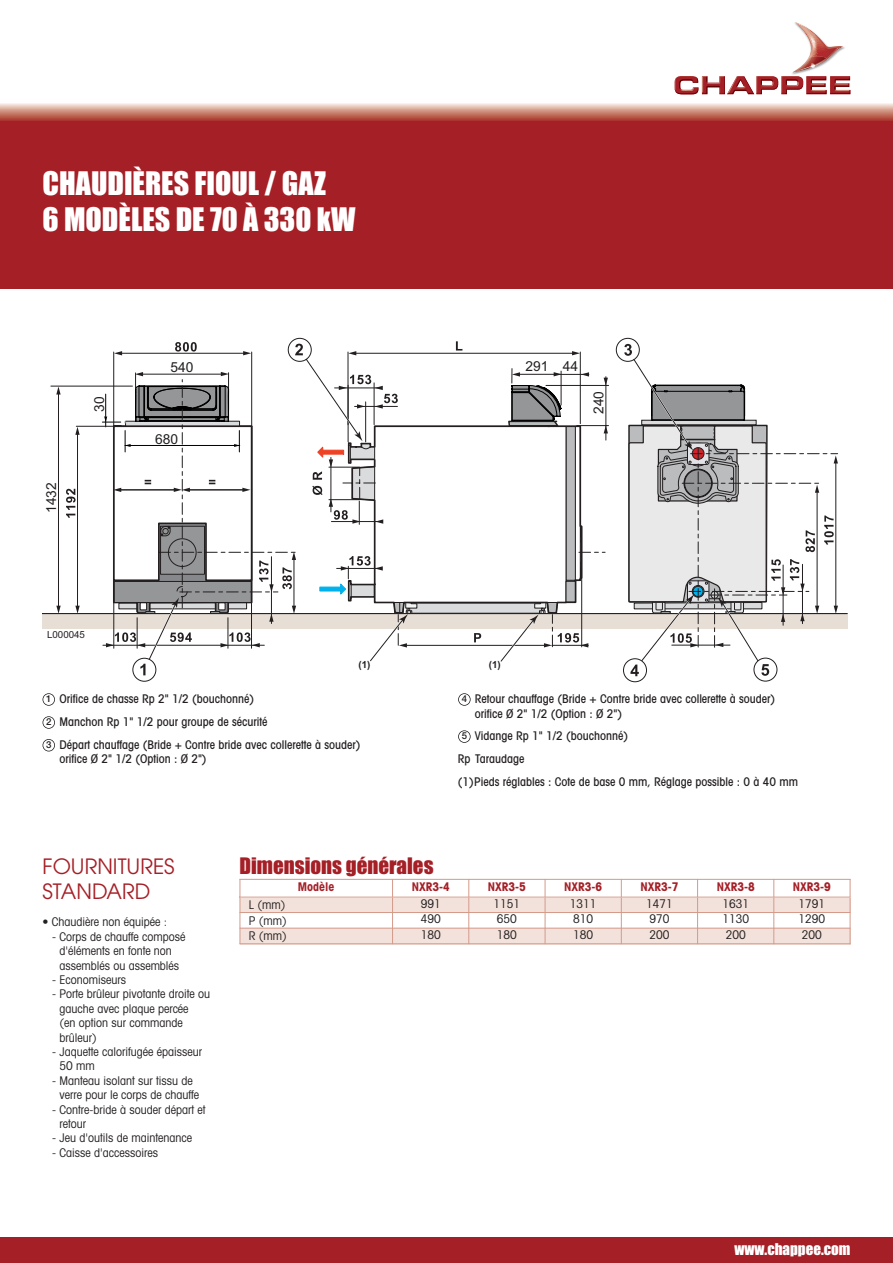
<style>
.page{position:relative;width:893px;height:1263px;background:#fff}
.page>*{position:absolute;margin:0;border:0;box-sizing:border-box;transform-origin:0 0}
.t1{font:30px/36px "Impact";color:#fff}
.t2{font:21px "Impact";color:#a51f26}
.t3{font:21px/25.2px "Avant Garde";color:#a51f26}
.t4{font:15px "Impact";color:#fff}
.t5{font:13.8px "Arial";color:#231f20}
.t6{font:condensed 12px/14.4px "Avant Garde";color:#231f20}
.t7{font:500 condensed 12px/23px "Avant Garde";color:#231f20}
.t8{font:700 condensed 12px "Avant Garde";color:#a51f26}
.t9{font:9.75px "Arial";color:#231f20}
.t10{font:700 9.75px "Arial";color:#231f20}
.t11{font:500 9.6px "Helvetica Neue";color:#231f20}
</style>
<div class="page">
<div style="left:0;top:1238px;width:893px;height:25px;background:#a51f26"></div>
<div style="left:0;top:120px;width:893px;height:169px;background:#a51f26"></div>
<svg style="left:0;top:104px;width:893px;height:16px;background:#ce8d7e"></svg>
<div style="left:240px;top:896px;width:153px;height:16px;background:#f3e2db"></div>
<div style="left:393px;top:896px;width:76px;height:16px;background:#f3e2db"></div>
<div style="left:469px;top:896px;width:76px;height:16px;background:#f3e2db"></div>
<div style="left:545px;top:896px;width:76px;height:16px;background:#f3e2db"></div>
<div style="left:621px;top:896px;width:77px;height:16px;background:#f3e2db"></div>
<div style="left:698px;top:896px;width:76px;height:16px;background:#f3e2db"></div>
<div style="left:774px;top:896px;width:76px;height:16px;background:#f3e2db"></div>
<div style="left:240px;top:928px;width:153px;height:16px;background:#f3e2db"></div>
<div style="left:393px;top:928px;width:76px;height:16px;background:#f3e2db"></div>
<div style="left:469px;top:928px;width:76px;height:16px;background:#f3e2db"></div>
<div style="left:545px;top:928px;width:76px;height:16px;background:#f3e2db"></div>
<div style="left:621px;top:928px;width:77px;height:16px;background:#f3e2db"></div>
<div style="left:698px;top:928px;width:76px;height:16px;background:#f3e2db"></div>
<div style="left:774px;top:928px;width:76px;height:16px;background:#f3e2db"></div>
<hr style="left:240px;top:896px;width:1px;height:48px;background:#d49a8a">
<hr style="left:392px;top:896px;width:1px;height:48px;background:#d49a8a">
<hr style="left:468px;top:896px;width:1px;height:48px;background:#d49a8a">
<hr style="left:545px;top:896px;width:1px;height:48px;background:#d49a8a">
<hr style="left:621px;top:896px;width:1px;height:48px;background:#d49a8a">
<hr style="left:697px;top:896px;width:1px;height:48px;background:#d49a8a">
<hr style="left:773px;top:896px;width:1px;height:48px;background:#d49a8a">
<hr style="left:850px;top:896px;width:1px;height:48px;background:#d49a8a">
<hr style="left:240px;top:912px;width:610px;height:1px;background:#d49a8a">
<hr style="left:240px;top:928px;width:610px;height:1px;background:#d49a8a">
<hr style="left:240px;top:943px;width:610px;height:1px;background:#d49a8a">
<div style="left:240px;top:879px;width:153px;height:18px;background:#fff"></div>
<div style="left:393px;top:879px;width:76px;height:18px;background:#fff"></div>
<div style="left:469px;top:879px;width:76px;height:18px;background:#fff"></div>
<div style="left:545px;top:879px;width:76px;height:18px;background:#fff"></div>
<div style="left:621px;top:879px;width:77px;height:18px;background:#fff"></div>
<div style="left:698px;top:879px;width:76px;height:18px;background:#fff"></div>
<div style="left:774px;top:879px;width:76px;height:18px;background:#fff"></div>
<svg style="left:240px;top:880px;width:1px;height:17px"></svg>
<svg style="left:392px;top:880px;width:1px;height:17px"></svg>
<svg style="left:468px;top:880px;width:1px;height:17px"></svg>
<svg style="left:545px;top:880px;width:1px;height:17px"></svg>
<svg style="left:621px;top:880px;width:1px;height:17px"></svg>
<svg style="left:697px;top:880px;width:1px;height:17px"></svg>
<svg style="left:773px;top:880px;width:1px;height:17px"></svg>
<svg style="left:850px;top:879px;width:1px;height:18px"></svg>
<hr style="left:240px;top:879px;width:610px;height:1px;background:#d49a8a">
<hr style="left:240px;top:897px;width:610px;height:1px;background:#d49a8a">
<svg style="left:675px;top:22px;width:175px;height:72px"></svg>
<div style="left:43px;top:614px;width:805px;height:15px;background:#e7dfd5"></div>
<hr style="left:43px;top:613px;width:804px;height:1px;background:#231f20">
<svg style="left:66px;top:489px;width:10px;height:29px"></svg>
<hr style="left:76px;top:426px;width:38px;height:1px;background:#231f20">
<hr style="left:51px;top:386px;width:81px;height:1px;background:#231f20">
<hr style="left:77px;top:433px;width:1px;height:174px;background:#231f20">
<svg style="left:75px;top:427px;width:5px;height:8px"></svg>
<svg style="left:75px;top:606px;width:5px;height:7px"></svg>
<hr style="left:58px;top:393px;width:1px;height:214px;background:#231f20">
<svg style="left:56px;top:386px;width:5px;height:8px"></svg>
<svg style="left:56px;top:606px;width:5px;height:7px"></svg>
<div style="left:132px;top:658px;width:24px;height:24px;border:1px solid #231f20;border-radius:50%"></div>
<svg style="left:623px;top:659px;width:23px;height:23px"></svg>
<div style="left:623px;top:658px;width:24px;height:24px;border:1px solid #231f20;border-radius:50%"></div>
<svg style="left:754px;top:658px;width:23px;height:23px"></svg>
<div style="left:754px;top:658px;width:23px;height:23px;border:1px solid #231f20;border-radius:50%"></div>
<svg style="left:102px;top:338px;width:736px;height:338px"></svg>
<div style="left:43px;top:693px;width:12px;height:13px;border:2px solid #231f20;border-radius:50%"></div>
<div style="left:458px;top:693px;width:13px;height:13px;border:2px solid #231f20;border-radius:50%"></div>
<div style="left:458px;top:730px;width:13px;height:13px;border:2px solid #231f20;border-radius:50%"></div>
<div style="left:43px;top:739px;width:12px;height:12px;border:2px solid #231f20;border-radius:50%"></div>
<svg style="left:42px;top:716px;width:13px;height:13px"></svg>
<h1 class="t1" style="left:43px;top:167px;width:315px">CHAUDIÈRES FIOUL / GAZ<br>6 MODÈLES DE 70 À 330 kW</h1>
<p class="t5" style="left:42px;top:513px;width:32px;rotate:-90deg">1432</p>
<p class="t5" style="left:90px;top:412px;width:17px;rotate:-90deg">30</p>
<p class="t9" style="left:47px;top:628px;width:39px">L000045</p>
<p class="t5" style="left:171px;top:358px;width:25px">540</p>
<p class="t5" style="left:155px;top:430px;width:25px">680</p>
<p class="t5" style="left:525px;top:358px;width:54px">291 44</p>
<p class="t5" style="left:590px;top:414px;width:25px;rotate:-90deg">240</p>
<p class="t10" style="left:358px;top:658px;width:13px">(1)</p>
<p class="t10" style="left:489px;top:658px;width:13px">(1)</p>
<p class="t7" style="left:60px;top:688px;width:302px">Orifice de chasse Rp 2" 1/2 (bouchonné)<br>Manchon Rp 1" 1/2 pour groupe de sécurité<br>Départ chauffage (Bride + Contre bride avec collerette à souder)</p>
<p class="t7" style="left:60px;top:749px;width:149px">orifice Ø 2" 1/2 (Option : Ø 2")</p>
<p class="t7" style="left:475px;top:693px;width:302px;line-height:14.4px">Retour chauffage (Bride + Contre bride avec collerette à souder) orifice Ø 2" 1/2 (Option : Ø 2")</p>
<p class="t7" style="left:458px;top:726px;width:342px;text-indent:17px">Vidange Rp 1" 1/2 (bouchonné)<br>Rp Taraudage<br>(1)Pieds réglables : Cote de base 0 mm, Réglage possible : 0 à 40 mm</p>
<p class="t11" style="left:46px;top:695px;width:7px">1</p>
<p class="t11" style="left:462px;top:695px;width:7px">4</p>
<p class="t11" style="left:462px;top:732px;width:7px">5</p>
<p class="t11" style="left:46px;top:718px;width:7px">2</p>
<p class="t11" style="left:46px;top:741px;width:7px">3</p>
<h2 class="t3" style="left:43px;top:856px;width:134px">FOURNITURES<br>STANDARD</h2>
<p class="t6" style="left:43px;top:916px;width:126px">• Chaudière non équipée :</p>
<p class="t6" style="left:52px;top:930px;width:135px;text-align:center">- Corps de chauffe composé d'éléments en fonte non assemblés ou assemblés</p>
<p class="t6" style="left:52px;top:973px;width:75px">- Economiseurs</p>
<p class="t6" style="left:59px;top:988px;width:152px;text-indent:-7px">- Porte brûleur pivotante droite ou gauche avec plaque percée<br>(en option sur commande brûleur)</p>
<p class="t6" style="left:59px;top:1045px;width:144px;text-indent:-7px">- Jaquette calorifugée épaisseur<br>50 mm</p>
<p class="t6" style="left:52px;top:1074px;width:148px;text-align:center">- Manteau isolant sur tissu de verre pour le corps de chauffe</p>
<p class="t6" style="left:59px;top:1103px;width:148px;text-indent:-7px">- Contre-bride à souder départ et retour</p>
<p class="t6" style="left:52px;top:1132px;width:141px">- Jeu d'outils de maintenance</p>
<p class="t6" style="left:52px;top:1146px;width:107px">- Caisse d'accessoires</p>
<h2 class="t2" style="left:240px;top:854px;width:196px">Dimensions générales</h2>
<p class="t6" style="left:249px;top:898px;width:38px">L (mm)</p>
<p class="t6" style="left:421px;top:897px;width:21px">991</p>
<p class="t6" style="left:494px;top:897px;width:28px">1151</p>
<p class="t6" style="left:570px;top:897px;width:28px">1311</p>
<p class="t6" style="left:646px;top:897px;width:28px">1471</p>
<p class="t6" style="left:722px;top:897px;width:28px">1631</p>
<p class="t6" style="left:799px;top:897px;width:28px">1791</p>
<p class="t6" style="left:249px;top:914px;width:39px">P (mm)</p>
<p class="t6" style="left:421px;top:913px;width:21px">490</p>
<p class="t6" style="left:497px;top:913px;width:21px">650</p>
<p class="t6" style="left:573px;top:913px;width:21px">810</p>
<p class="t6" style="left:649px;top:913px;width:21px">970</p>
<p class="t6" style="left:722px;top:913px;width:28px">1130</p>
<p class="t6" style="left:799px;top:913px;width:28px">1290</p>
<p class="t6" style="left:249px;top:930px;width:39px">R (mm)</p>
<p class="t6" style="left:421px;top:929px;width:21px">180</p>
<p class="t6" style="left:497px;top:929px;width:21px">180</p>
<p class="t6" style="left:573px;top:929px;width:21px">180</p>
<p class="t6" style="left:649px;top:929px;width:21px">200</p>
<p class="t6" style="left:726px;top:929px;width:21px">200</p>
<p class="t6" style="left:802px;top:929px;width:21px">200</p>
<p class="t8" style="left:298px;top:883px;width:38px">Modèle</p>
<p class="t8" style="left:412px;top:883px;width:39px">NXR3-4</p>
<p class="t8" style="left:488px;top:883px;width:39px">NXR3-5</p>
<p class="t8" style="left:564px;top:883px;width:39px">NXR3-6</p>
<p class="t8" style="left:640px;top:883px;width:39px">NXR3-7</p>
<p class="t8" style="left:717px;top:883px;width:39px">NXR3-8</p>
<p class="t8" style="left:793px;top:883px;width:39px">NXR3-9</p>
<p class="t4" style="left:734px;top:1241px;width:118px">www.chappee.com</p>
</div>
